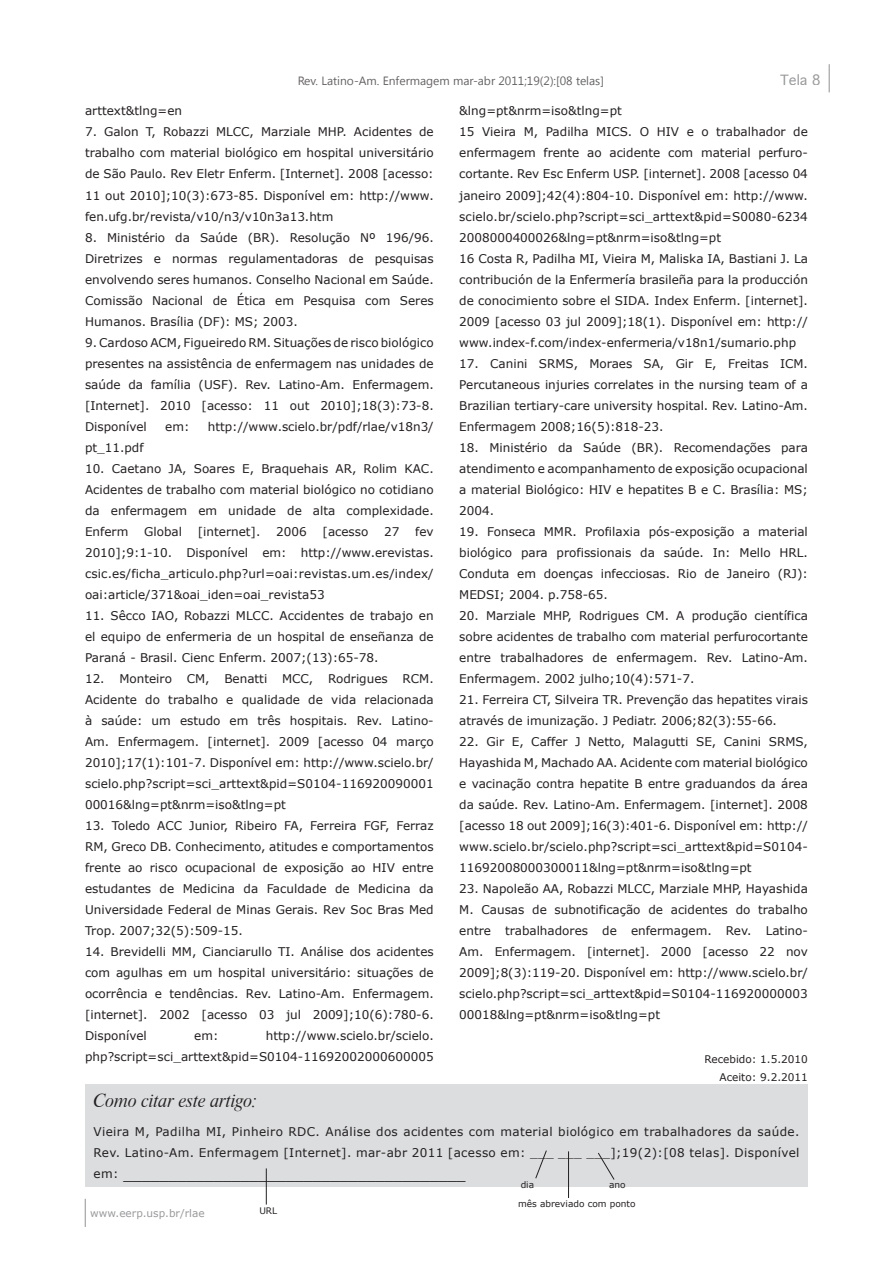
<style>
.page{position:relative;width:893px;height:1263px;background:#fff}
.page>*{position:absolute;margin:0;border:0;box-sizing:border-box;transform-origin:0 0}
.t1{font:18px "Times New Roman";color:#231f20}
.t2{font:18px "Dutch 801 BT Italic Headline";color:#231f20}
.t3{font:13.5px "Geneva";color:#6c6d70}
._18__Referências{font:12px/21px "Verdana";color:#231f20;text-align:justify}
._18__Referências-2{font:12px/21px "Verdana";letter-spacing:.03em;color:#231f20}
.t4{font:12px "Segoe UI";color:#231f20}
._21__Recebido_Aceito{font:10.5px "Verdana";color:#231f20}
.t5{font:10.5px "Verdana";color:#6c6d70}
._18__Referências-3{font:9px "Verdana";color:#231f20}
.s1{font-family:"Verdana";font-size:12px}
</style>
<div class="page">
<svg style="left:85px;top:1199px;width:1px;height:28px"></svg>
<svg style="left:829px;top:64px;width:1px;height:28px"></svg>
<div style="left:85px;top:1084px;width:723px;height:103px;background:#dcdddf"></div>
<svg style="left:535px;top:1150px;width:12px;height:29px"></svg>
<hr style="left:568px;top:1151px;width:1px;height:47px;background:#231f20">
<svg style="left:598px;top:1152px;width:17px;height:28px"></svg>
<hr style="left:266px;top:1168px;width:1px;height:36px;background:#231f20">
<p class="t4" style="left:297px;top:73px;width:308px">Rev. Latino-Am. Enfermagem mar-abr 2011;19(2):[08 telas]</p>
<p class="t3" style="left:780px;top:71px;width:42px">Tela 8</p>
<p class="_18__Referências" style="left:85px;top:100px;width:99px">arttext&amp;tlng=en</p>
<p class="_18__Referências" style="left:85px;top:121px;width:350px">7. Galon T, Robazzi MLCC, Marziale MHP. Acidentes de trabalho com material biológico em hospital universitário de São Paulo. Rev Eletr Enferm. [Internet]. 2008 [acesso:<br>11 out 2010];10(3):673-85. Disponível em: http://www. fen.ufg.br/revista/v10/n3/v10n3a13.htm</p>
<p class="_18__Referências" style="left:85px;top:226px;width:350px">8. Ministério da Saúde (BR). Resolução Nº 196/96.<br>Diretrizes e normas regulamentadoras de pesquisas envolvendo seres humanos. Conselho Nacional em Saúde.<br>Comissão Nacional de Ética em Pesquisa com Seres Humanos. Brasília (DF): MS; 2003.</p>
<p class="_18__Referências" style="left:85px;top:331px;width:350px">9. Cardoso ACM, Figueiredo RM. Situações de risco biológico presentes na assistência de enfermagem nas unidades de saúde da família (USF). Rev. Latino-Am. Enfermagem. [Internet]. 2010 [acesso: 11 out 2010];18(3):73-8.<br>Disponível</p>
<p class="_18__Referências" style="left:165px;top:415px;width:26px">em:</p>
<p class="_18__Referências" style="left:208px;top:415px;width:227px">http://www.scielo.br/pdf/rlae/v18n3/</p>
<p class="_18__Referências" style="left:85px;top:436px;width:60px">pt_11.pdf</p>
<p class="_18__Referências" style="left:85px;top:457px;width:350px">10. Caetano JA, Soares E, Braquehais AR, Rolim KAC.<br>Acidentes de trabalho com material biológico no cotidiano da enfermagem em unidade de alta complexidade.<br>Enferm</p>
<p class="_18__Referências" style="left:85px;top:520px;width:350px;text-indent:330px">fev 2010];9:1-10. Disponível em: http://www.erevistas. csic.es/ficha_articulo.php?url=oai:revistas.um.es/index/ oai:article/371&amp;oai_iden=oai_revista53</p>
<p class="_18__Referências" style="left:85px;top:604px;width:350px">11. Sêcco IAO, Robazzi MLCC. Accidentes de trabajo en el equipo de enfermeria de un hospital de enseñanza de Paraná - Brasil. Cienc Enferm. 2007;(13):65-78.</p>
<p class="_18__Referências" style="left:85px;top:667px;width:350px">12. Monteiro CM, Benatti MCC, Rodrigues RCM.<br>Acidente do trabalho e qualidade de vida relacionada à saúde: um estudo em três hospitais. Rev. Latino-Am. Enfermagem. [internet]. 2009 [acesso 04 março 2010];17(1):101-7. Disponível em: http://www.scielo.br/ scielo.php?script=sci_arttext&amp;pid=S0104-116920090001<br>00016&amp;lng=pt&amp;nrm=iso&amp;tlng=pt</p>
<p class="_18__Referências" style="left:85px;top:814px;width:350px">13. Toledo ACC Junior, Ribeiro FA, Ferreira FGF, Ferraz RM, Greco DB. Conhecimento, atitudes e comportamentos frente ao risco ocupacional de exposição ao HIV entre estudantes de Medicina da Faculdade de Medicina da Universidade Federal de Minas Gerais. Rev Soc Bras Med Trop. 2007;32(5):509-15.</p>
<p class="_18__Referências" style="left:85px;top:940px;width:350px">14. Brevidelli MM, Cianciarullo TI. Análise dos acidentes com agulhas em um hospital universitário: situações de ocorrência e tendências. Rev. Latino-Am. Enfermagem. [internet]. 2002 [acesso 03 jul 2009];10(6):780-6.<br>Disponível</p>
<p class="_18__Referências" style="left:144px;top:520px;width:39px">Global</p>
<p class="_18__Referências" style="left:198px;top:520px;width:64px">[internet].</p>
<p class="_18__Referências" style="left:276px;top:520px;width:32px">2006</p>
<p class="_18__Referências" style="left:323px;top:520px;width:47px">[acesso</p>
<p class="_18__Referências" style="left:384px;top:520px;width:17px">27</p>
<p class="_18__Referências" style="left:85px;top:1024px;width:350px;text-align:right">http://www.scielo.br/scielo. php?script=sci_arttext&amp;pid=S0104-11692002000600005</p>
<p class="_18__Referências" style="left:194px;top:1024px;width:26px">em:</p>
<p class="_18__Referências" style="left:459px;top:100px;width:164px">&amp;lng=pt&amp;nrm=iso&amp;tlng=pt</p>
<p class="_18__Referências" style="left:459px;top:121px;width:350px">15 Vieira M, Padilha MICS. O HIV e o trabalhador de enfermagem frente ao acidente com material perfuro&shy;cortante. Rev Esc Enferm USP. [internet]. 2008 [acesso 04 janeiro 2009];42(4):804-10. Disponível em: http://www. scielo.br/scielo.php?script=sci_arttext&amp;pid=S0080-6234<br>2008000400026&amp;lng=pt&amp;nrm=iso&amp;tlng=pt</p>
<p class="_18__Referências" style="left:459px;top:247px;width:350px">16 Costa R, Padilha MI, Vieira M, Maliska IA, Bastiani J. La contribución de la Enfermería brasileña para la producción de conocimiento sobre el SIDA. Index Enferm. [internet].<br>2009 [acesso 03 jul 2009];18(1). Disponível em: http:// www.index-f.com/index-enfermeria/v18n1/sumario.php</p>
<p class="_18__Referências" style="left:459px;top:352px;width:350px">17. Canini SRMS, Moraes SA, Gir E, Freitas ICM.<br>Percutaneous injuries correlates in the nursing team of a Brazilian tertiary-care university hospital. Rev. Latino-Am.<br>Enfermagem 2008;16(5):818-23.</p>
<p class="_18__Referências" style="left:459px;top:436px;width:350px">18. Ministério da Saúde (BR). Recomendações para atendimento e acompanhamento de exposição ocupacional a material Biológico: HIV e hepatites B e C. Brasília: MS; 2004.</p>
<p class="_18__Referências" style="left:459px;top:520px;width:350px">19. Fonseca MMR. Profilaxia pós-exposição a material biológico para profissionais da saúde. In: Mello HRL.<br>Conduta em doenças infecciosas. Rio de Janeiro (RJ):<br>MEDSI; 2004. p.758-65.</p>
<p class="_18__Referências" style="left:459px;top:604px;width:350px">20. Marziale MHP, Rodrigues CM. A produção científica sobre acidentes de trabalho com material perfurocortante entre trabalhadores de enfermagem. Rev. Latino-Am.<br>Enfermagem. 2002 julho;10(4):571-7.</p>
<p class="_18__Referências" style="left:459px;top:688px;width:350px">21. Ferreira CT, Silveira TR. Prevenção das hepatites virais através de imunização. J Pediatr. 2006;82(3):55-66.</p>
<p class="_18__Referências" style="left:459px;top:730px;width:350px">22. Gir E, Caffer J Netto, Malagutti SE, Canini SRMS, Hayashida M, Machado AA. Acidente com material biológico e vacinação contra hepatite B entre graduandos da área da saúde. Rev. Latino-Am. Enfermagem. [internet]. 2008 [acesso 18 out 2009];16(3):401-6. Disponível em: http:// www.scielo.br/scielo.php?script=sci_arttext&amp;pid=S0104- 11692008000300011&amp;lng=pt&amp;nrm=iso&amp;tlng=pt</p>
<p class="_18__Referências" style="left:459px;top:877px;width:350px">23. Napoleão AA, Robazzi MLCC, Marziale MHP, Hayashida M. Causas de subnotificação de acidentes do trabalho entre trabalhadores de enfermagem. Rev. Latino-Am. Enfermagem. [internet]. 2000 [acesso 22 nov 2009];8(3):119-20. Disponível em: http://www.scielo.br/ scielo.php?script=sci_arttext&amp;pid=S0104-116920000003<br>00018&amp;lng=pt&amp;nrm=iso&amp;tlng=pt</p>
<p class="_21__Recebido_Aceito" style="left:704px;top:1052px;width:105px">Recebido: 1.5.2010</p>
<p class="_21__Recebido_Aceito" style="left:719px;top:1070px;width:90px">Aceito: 9.2.2011</p>
<p class="t2" style="left:94px;top:1089px;width:165px">Como citar este artigo:</p>
<p class="_18__Referências-2" style="left:94px;top:1121px;width:707px">Vieira M, Padilha MI, Pinheiro RDC. Análise dos acidentes com material biológico em trabalhadores da saúde.<br>Rev. Latino-Am. Enfermagem [Internet]. mar-abr 2011 [acesso em: ___ ___ ___];19(2):[08 telas]. Disponível</p>
<p class="t1" style="left:94px;top:1160px;width:373px"><span class="s1">em:</span> ______________________________________</p>
<p class="_18__Referências-3" style="left:521px;top:1179px;width:15px">dia</p>
<p class="_18__Referências-3" style="left:518px;top:1198px;width:119px">mês abreviado com ponto</p>
<p class="_18__Referências-3" style="left:609px;top:1179px;width:18px">ano</p>
<p class="_18__Referências-3" style="left:259px;top:1205px;width:19px">URL</p>
<p class="t5" style="left:90px;top:1206px;width:116px">www.eerp.usp.br/rlae</p>
</div>
